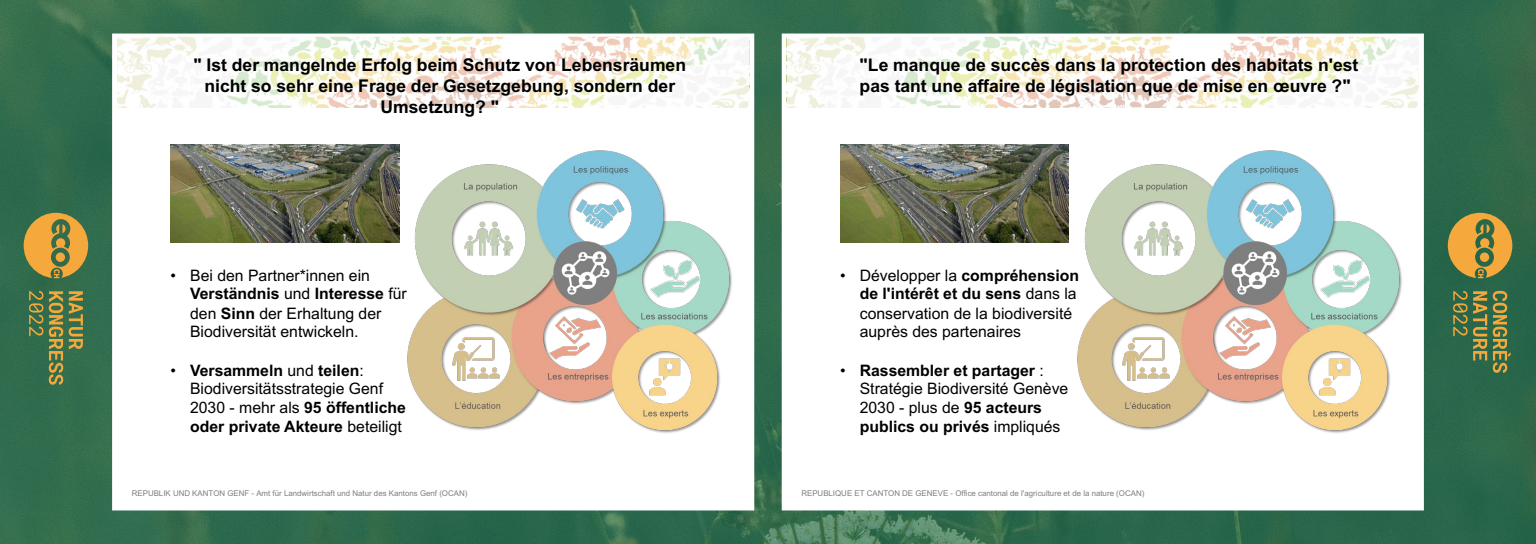
<style>
.page{position:relative;width:1536px;height:544px;background:#fff}
.page>*{position:absolute;margin:0;border:0;box-sizing:border-box;transform-origin:0 0}
.t1{font:700 17.56px/21px "Arial";color:#000;text-align:center}
.t2{font:15.8px/18.8px "Arial";color:#000}
.t3{font:7.88px "Arial";color:#7f7f7f}
.s1{font-weight:700}
</style>
<div class="page">
<img style="left:0;top:0;width:1536px;height:544px">
<div style="left:117px;top:35px;width:632px;height:474px;background:#fff"></div>
<img style="left:171px;top:145px;width:228px;height:97px">
<div style="left:117px;top:35px;width:632px;height:73px;background:#fff;opacity:.7"></div>
<img style="left:407px;top:150px;width:325px;height:283px">
<svg style="left:29px;top:291px;width:14px;height:45px"></svg>
<svg style="left:49px;top:291px;width:14px;height:94px"></svg>
<svg style="left:69px;top:291px;width:14px;height:58px"></svg>
<svg style="left:23px;top:212px;width:66px;height:66px;background:#a99041"></svg>
<div style="left:787px;top:35px;width:632px;height:474px;background:#fff"></div>
<img style="left:840px;top:145px;width:229px;height:97px">
<div style="left:787px;top:35px;width:632px;height:73px;background:#fff;opacity:.7"></div>
<img style="left:1077px;top:150px;width:325px;height:283px">
<svg style="left:1453px;top:291px;width:34px;height:70px;background:#647945"></svg>
<svg style="left:1493px;top:291px;width:18px;height:82px"></svg>
<svg style="left:1448px;top:212px;width:65px;height:66px;background:#a88e40"></svg>
<p class="t1" style="left:193px;top:54px;width:494px">" Ist der mangelnde Erfolg beim Schutz von Lebensräumen nicht so sehr eine Frage der Gesetzgebung, sondern der<br>Umsetzung? "</p>
<p class="t2" style="left:190px;top:266px;width:218px;text-indent:-20px">• Bei den Partner*innen ein<br><span class="s1">Verständnis</span> und <span class="s1">Interesse</span> für den <span class="s1">Sinn</span> der Erhaltung der<br>Biodiversität entwickeln.</p>
<p class="t2" style="left:190px;top:361px;width:217px;text-indent:-20px">• <span class="s1">Versammeln</span> und <span class="s1">teilen</span>:<br>Biodiversitätsstrategie Genf<br>2030 - mehr als <span class="s1">95 öffentliche oder private Akteure</span> beteiligt</p>
<p class="t3" style="left:132px;top:488px;width:337px">REPUBLIK UND KANTON GENF - Amt für Landwirtschaft und Natur des Kantons Genf (OCAN)</p>
<p class="t1" style="left:860px;top:54px;width:500px;text-align:left">"Le manque de succès dans la protection des habitats n'est pas tant une affaire de législation que de mise en œuvre ?"</p>
<p class="t2" style="left:860px;top:266px;width:221px;text-indent:-20px">• Développer la <span class="s1">compréhension de l'intérêt et du sens</span> dans la conservation de la biodiversité auprès des partenaires</p>
<p class="t2" style="left:860px;top:361px;width:210px;text-indent:-20px">• <span class="s1">Rassembler et partager</span> :<br>Stratégie Biodiversité Genève<br>2030 - plus de <span class="s1">95 acteurs publics ou privés</span> impliqués</p>
<p class="t3" style="left:801px;top:488px;width:344px">REPUBLIQUE ET CANTON DE GENEVE - Office cantonal de l'agriculture et de la nature (OCAN)</p>
</div>
